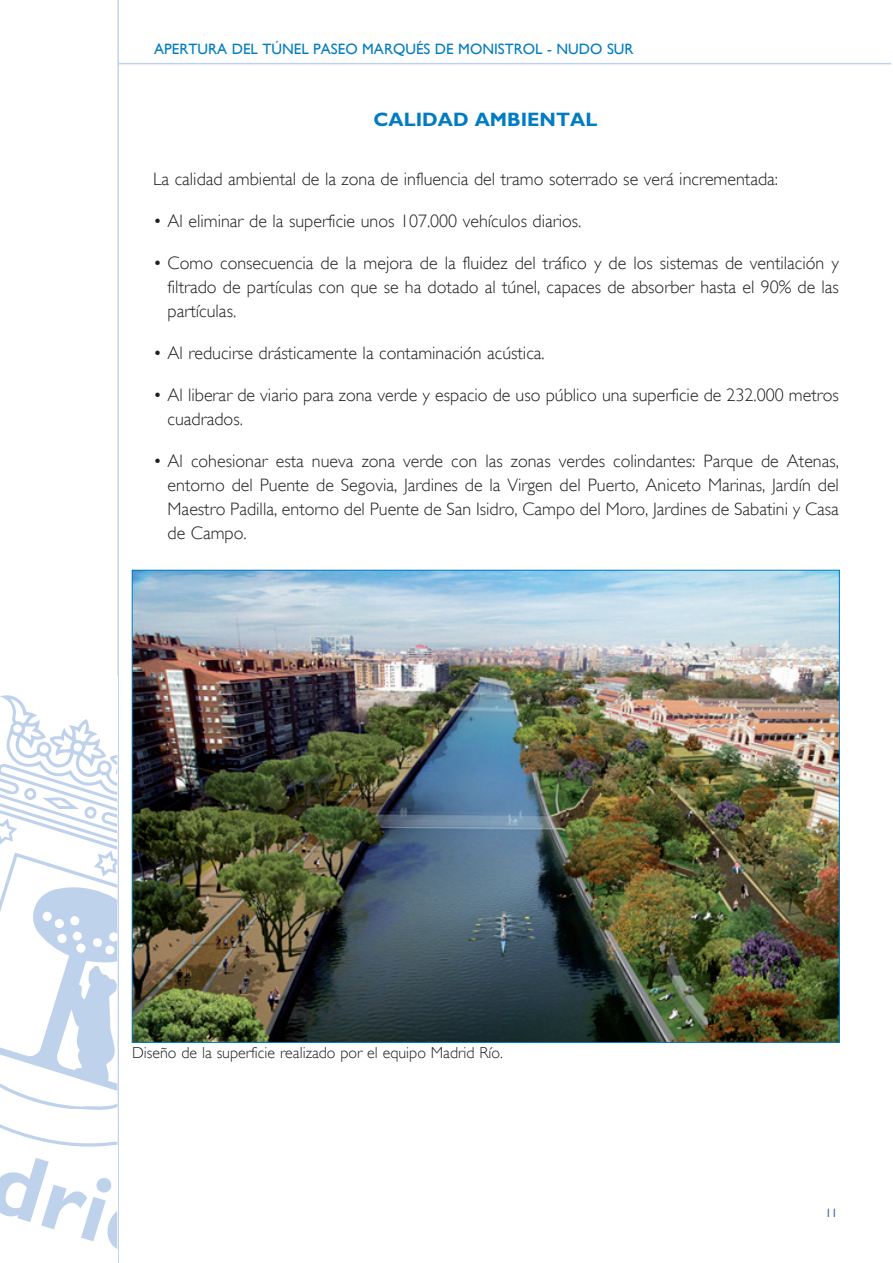
<style>
.page{position:relative;width:893px;height:1263px;background:#fff}
.page>*{position:absolute;margin:0;border:0;box-sizing:border-box;transform-origin:0 0}
.ladillo_1{font:700 19.5px "Gill Sans";color:#007cc2}
.texto{font:300 18px/24px "Gill Sans";color:#231f20;text-align:justify}
.pie{font:300 15.9px "Gill Sans";color:#231f20}
.t1{font:15px "Gill Sans";color:#007cc2}
.t2{font:12px "Gill Sans";color:#4b6ba7}
</style>
<div class="page">
<hr style="left:117px;top:0;width:2px;height:1263px;background:#c0d3ec">
<hr style="left:118px;top:63px;width:773px;height:1px;background:#c0d3ec">
<div style="left:0;top:677px;width:118px;height:586px;background:#fff"></div>
<svg style="left:0;top:695px;width:117px;height:554px"></svg>
<img style="left:134px;top:572px;width:704px;height:469px">
<p class="t1" style="left:154px;top:40px;width:481px">APERTURA DEL TÚNEL PASEO MARQUÉS DE MONISTROL - NUDO SUR</p>
<p class="ladillo_1" style="left:373px;top:108px;width:225px">CALIDAD AMBIENTAL</p>
<p class="texto" style="left:153px;top:166px;width:626px">La calidad ambiental de la zona de influencia del tramo soterrado se verá incrementada:</p>
<p class="texto" style="left:153px;top:208px;width:430px">• Al eliminar de la superficie unos 107.000 vehículos diarios.</p>
<p class="texto" style="left:168px;top:250px;width:673px;text-indent:-15px">• Como consecuencia de la mejora de la fluidez del tráfico y de los sistemas de ventilación y filtrado de partículas con que se ha dotado al túnel, capaces de absorber hasta el 90% de las partículas.</p>
<p class="texto" style="left:153px;top:340px;width:393px">• Al reducirse drásticamente la contaminación acústica.</p>
<p class="texto" style="left:168px;top:382px;width:673px;text-indent:-15px">• Al liberar de viario para zona verde y espacio de uso público una superficie de 232.000 metros cuadrados.</p>
<p class="texto" style="left:168px;top:448px;width:673px;text-indent:-15px">• Al cohesionar esta nueva zona verde con las zonas verdes colindantes: Parque de Atenas, entorno del Puente de Segovia, Jardines de la Virgen del Puerto, Aniceto Marinas, Jardín del Maestro Padilla, entorno del Puente de San Isidro, Campo del Moro, Jardines de Sabatini y Casa de Campo.</p>
<p class="pie" style="left:132px;top:1043px;width:372px">Diseño de la superficie realizado por el equipo Madrid Río.</p>
<p class="t2" style="left:825px;top:1206px;width:13px">11</p>
</div>
